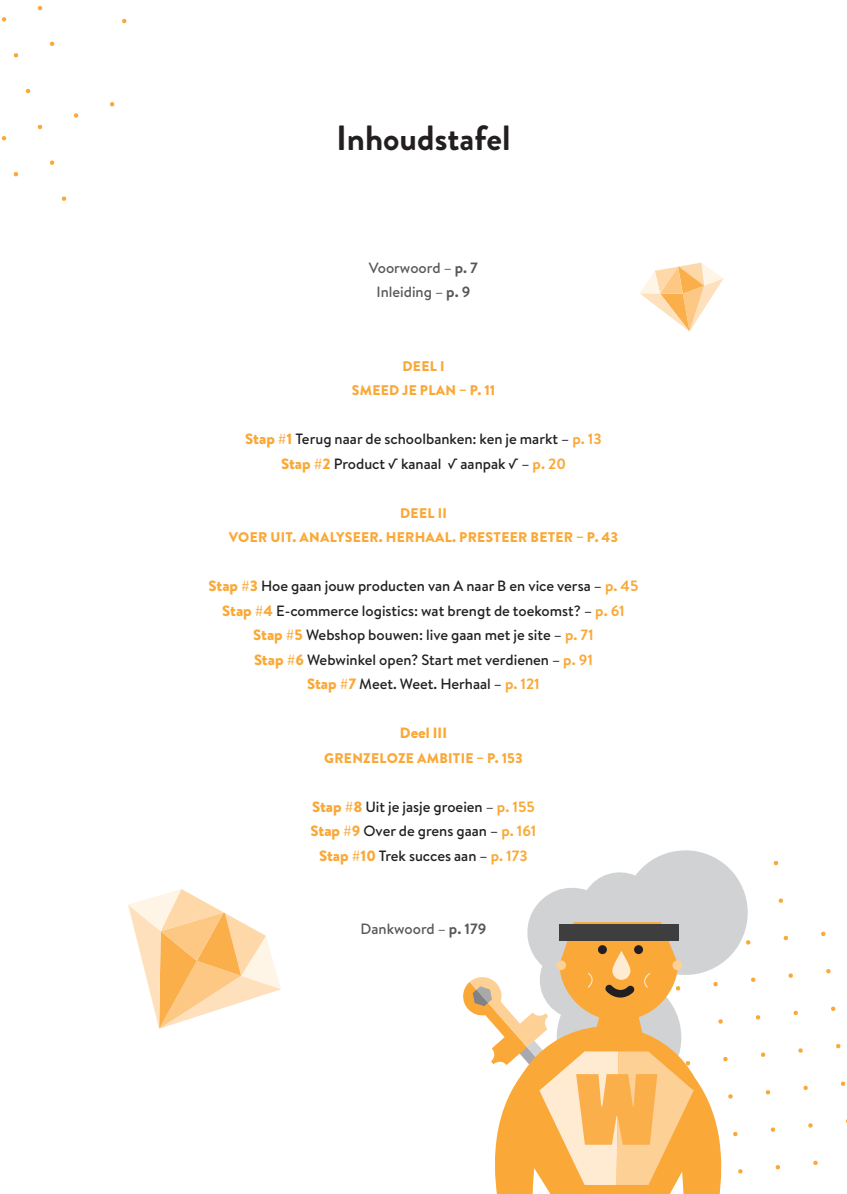
<style>
.page{position:relative;width:847px;height:1194px;background:#fff}
.page>*{position:absolute;margin:0;border:0;box-sizing:border-box;transform-origin:0 0}
.t1{font:700 35px "Brandon Grotesque";color:#231f20}
.t2{font:500 14.88px/24.5px "Brandon Text";color:#231f20;text-align:center}
.t3{font:500 14.88px/24.5px "Brandon Text";color:#57585a;text-align:center}
.t4{font:900 14.88px "Brandon Text";color:#faa837}
.t5{font:900 14px/24.5px "Brandon Text";letter-spacing:.02em;color:#faa837;text-align:center}
.s1{font-weight:700}
.s2{font-weight:900;color:#faa837}
.s3{font-weight:700;color:#faa837}
.s4{color:#3e3e3f}
</style>
<div class="page">
<svg style="left:773px;top:860px;width:5px;height:5px"></svg>
<svg style="left:778px;top:898px;width:5px;height:5px"></svg>
<svg style="left:49px;top:160px;width:6px;height:5px"></svg>
<svg style="left:74px;top:113px;width:5px;height:5px"></svg>
<svg style="left:122px;top:19px;width:5px;height:5px"></svg>
<svg style="left:109px;top:102px;width:6px;height:5px"></svg>
<svg style="left:61px;top:196px;width:5px;height:5px"></svg>
<svg style="left:50px;top:41px;width:5px;height:5px"></svg>
<svg style="left:1px;top:136px;width:6px;height:5px"></svg>
<svg style="left:26px;top:88px;width:5px;height:5px"></svg>
<svg style="left:13px;top:172px;width:5px;height:5px"></svg>
<svg style="left:37px;top:124px;width:5px;height:5px"></svg>
<svg style="left:2px;top:17px;width:5px;height:5px"></svg>
<svg style="left:13px;top:53px;width:6px;height:5px"></svg>
<svg style="left:37px;top:6px;width:6px;height:5px"></svg>
<svg style="left:128px;top:889px;width:153px;height:139px"></svg>
<svg style="left:640px;top:263px;width:83px;height:68px"></svg>
<svg style="left:528px;top:850px;width:220px;height:72px;fill:#d1d2d4"></svg>
<svg style="left:463px;top:922px;width:384px;height:272px"></svg>
<h1 class="t1" style="left:336px;top:113px;width:176px">Inhoudstafel</h1>
<p class="t3" style="left:369px;top:255px;width:110px">Voorwoord – <span class="s1">p. 7<br></span>Inleiding – <span class="s1">p. 9</span></p>
<p class="t5" style="left:351px;top:353px;width:145px">DEEL I<br>SMEED JE PLAN – P. 11</p>
<p class="t2" style="left:245px;top:426px;width:358px"><span class="s2">Stap #1</span> Terug naar de schoolbanken: ken je markt – <span class="s3">p. 13<br></span><span class="s2">Stap #2</span> Product √ kanaal √ aanpak √ – <span class="s3">p. 20</span></p>
<p class="t5" style="left:229px;top:500px;width:390px">DEEL II<br>VOER UIT. ANALYSEER. HERHAAL. PRESTEER BETER – P. 43</p>
<p class="t2" style="left:208px;top:573px;width:431px"><span class="s2">Stap #3</span> Hoe gaan jouw producten van A naar B en vice versa – <span class="s3">p. 45<br></span><span class="s2">Stap #4</span> E-commerce logistics: wat brengt de toekomst? – <span class="s3">p. 61<br></span><span class="s2">Stap #5</span> Webshop bouwen: live gaan met je site – <span class="s3">p. 71<br></span><span class="s2">Stap #6</span> Webwinkel open? Start met verdienen – <span class="s3">p. 91<br></span><span class="s2">Stap #7</span> Meet. Weet. Herhaal – <span class="s3">p. 121</span></p>
<p class="t4" style="left:400px;top:722px;width:49px">Deel III</p>
<p class="t5" style="left:324px;top:745px;width:200px">GRENZELOZE AMBITIE – P. 153</p>
<p class="t2" style="left:310px;top:794px;width:227px"><span class="s2">Stap #8</span> Uit je jasje groeien <span class="s4">–</span> <span class="s3">p. 155<br></span><span class="s2">Stap #9</span> Over de grens gaan – <span class="s3">p. 161<br></span><span class="s2">Stap #10</span> Trek succes aan – <span class="s3">p. 173</span></p>
<p class="t3" style="left:360px;top:916px;width:127px">Dankwoord – <span class="s1">p. 179</span></p>
</div>
